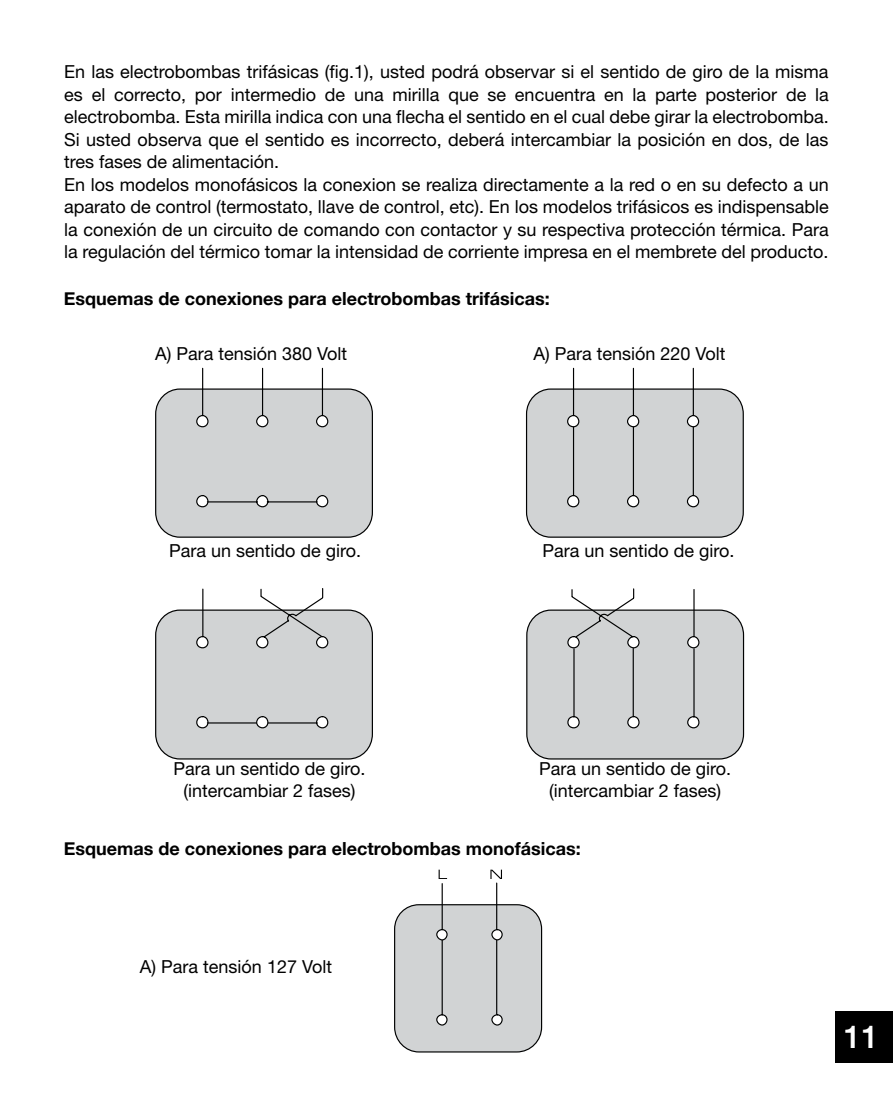
<style>
.page{position:relative;width:893px;height:1117px;background:#fff}
.page>*{position:absolute;margin:0;border:0;box-sizing:border-box;transform-origin:0 0}
.t1{font:500 31.5px "Helvetica Neue";color:#fff}
.t2{font:18px/22.5px "Helvetica Neue";color:#000;text-align:center}
.t3{font:700 18px "Helvetica Neue";color:#000}
</style>
<div class="page">
<div style="left:835px;top:1011px;width:58px;height:51px;background:#000"></div>
<div style="left:156px;top:389px;width:216px;height:148px;background:#d1d3d4;border-radius:24px"></div>
<svg style="left:196px;top:415px;width:13px;height:12px"></svg>
<svg style="left:196px;top:495px;width:13px;height:12px"></svg>
<div style="left:155px;top:388px;width:218px;height:149px;border:1px solid #000101;border-radius:24px"></div>
<svg style="left:201px;top:367px;width:128px;height:141px"></svg>
<div style="left:527px;top:389px;width:216px;height:148px;background:#d1d3d4;border-radius:24px"></div>
<svg style="left:567px;top:415px;width:12px;height:12px"></svg>
<svg style="left:567px;top:495px;width:12px;height:12px"></svg>
<div style="left:526px;top:388px;width:218px;height:149px;border:1px solid #000101;border-radius:24px"></div>
<svg style="left:572px;top:367px;width:128px;height:141px"></svg>
<div style="left:156px;top:610px;width:216px;height:148px;background:#d1d3d4;border-radius:25px"></div>
<div style="left:155px;top:609px;width:218px;height:150px;border:1px solid #000101;border-radius:25px"></div>
<div style="left:196px;top:636px;width:13px;height:12px;background:#fff;border:1px solid #000101;border-radius:50%"></div>
<div style="left:196px;top:716px;width:13px;height:12px;background:#fff;border:1px solid #000101;border-radius:50%"></div>
<svg style="left:202px;top:588px;width:127px;height:140px"></svg>
<div style="left:256px;top:716px;width:12px;height:12px;background:#fff;border:1px solid #000101;border-radius:50%"></div>
<div style="left:527px;top:610px;width:216px;height:148px;background:#d1d3d4;border-radius:25px"></div>
<div style="left:526px;top:609px;width:218px;height:150px;border:1px solid #000101;border-radius:25px"></div>
<svg style="left:567px;top:636px;width:13px;height:12px"></svg>
<svg style="left:567px;top:716px;width:13px;height:12px"></svg>
<svg style="left:570px;top:588px;width:130px;height:140px"></svg>
<svg style="left:627px;top:716px;width:13px;height:12px"></svg>
<div style="left:395px;top:904px;width:147px;height:147px;background:#d1d3d4;border-radius:25px"></div>
<div style="left:491px;top:928px;width:12px;height:12px;border:1px solid #000101;border-radius:50%"></div>
<div style="left:436px;top:1013px;width:12px;height:12px;border:1px solid #000101;border-radius:50%"></div>
<div style="left:491px;top:1013px;width:12px;height:12px;border:1px solid #000101;border-radius:50%"></div>
<svg style="left:436px;top:869px;width:66px;height:154px"></svg>
<div style="left:394px;top:903px;width:148px;height:149px;border:1px solid #000101;border-radius:25px"></div>
<p class="t2" style="left:64px;top:60px;width:766px;text-align:left">En las electrobombas trifásicas (fig.1), usted podrá observar si el sentido de giro de la misma es el correcto, por intermedio de una mirilla que se encuentra en la parte posterior de la electrobomba. Esta mirilla indica con una flecha el sentido en el cual debe girar la electrobomba.<br>Si usted observa que el sentido es incorrecto, deberá intercambiar la posición en dos, de las tres fases de alimentación.<br>En los modelos monofásicos la conexion se realiza directamente a la red o en su defecto a un aparato de control (termostato, llave de control, etc). En los modelos trifásicos es indispensable la conexión de un circuito de comando con contactor y su respectiva protección térmica. Para la regulación del térmico tomar la intensidad de corriente impresa en el membrete del producto.</p>
<p class="t3" style="left:64px;top:284px;width:487px">Esquemas de conexiones para electrobombas trifásicas:</p>
<p class="t2" style="left:155px;top:342px;width:194px">A) Para tensión 380 Volt</p>
<p class="t2" style="left:533px;top:342px;width:194px">A) Para tensión 220 Volt</p>
<p class="t2" style="left:169px;top:538px;width:194px">Para un sentido de giro.</p>
<p class="t2" style="left:543px;top:538px;width:194px">Para un sentido de giro.</p>
<p class="t2" style="left:174px;top:757px;width:194px;line-height:21.6px">Para un sentido de giro. (intercambiar 2 fases)</p>
<p class="t2" style="left:539px;top:757px;width:194px;line-height:21.6px">Para un sentido de giro. (intercambiar 2 fases)</p>
<p class="t3" style="left:64px;top:834px;width:518px">Esquemas de conexiones para electrobombas monofásicas:</p>
<p class="t2" style="left:140px;top:954px;width:194px">A) Para tensión 127 Volt</p>
<h1 class="t1" style="left:844px;top:1011px;width:37px">11</h1>
</div>
